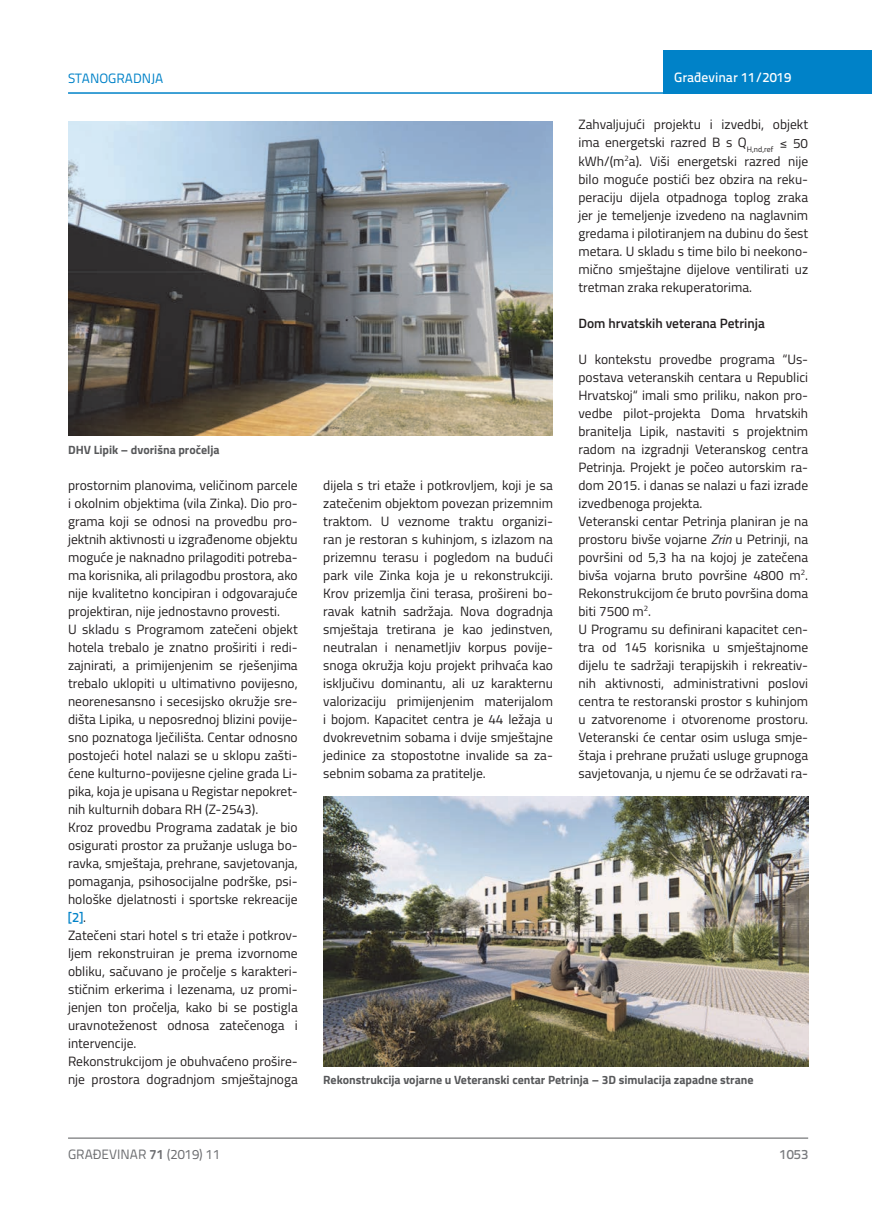
<style>
.page{position:relative;width:872px;height:1212px;background:#fff}
.page>*{position:absolute;margin:0;border:0;box-sizing:border-box;transform-origin:0 0}
.t1{font:13.5px/18px "Titillium";color:#231f20}
.t2{font:600 13.5px "Titillium";color:#231f20}
.t3{font:13.5px "Titillium Text 22 L";color:#6c6d70}
.t4{font:500 13.5px "Titillium Text 22 L";color:#fff}
.t5{font:13.5px "Titillium Text 22 L";color:#0082c8}
.t6{font:500 13.5px "Titillium Text 22 L";color:#787a7d}
.t7{font:500 13.5px "Titillium Text 22 L";color:#0082c8}
.t8{font:700 12px "Titillium";color:#57585a}
.s1{font-family:"Titillium";font-weight:400;color:#231f20}
.s2{font-style:italic}
.s3{font-weight:700}
</style>
<div class="page">
<div style="left:663px;top:50px;width:209px;height:44px;background:#0082c8"></div>
<hr style="left:68px;top:92px;width:804px;height:2px;background:#0082c8">
<hr style="left:68px;top:1138px;width:740px;height:1px;background:#57585a">
<img style="left:68px;top:121px;width:485px;height:315px">
<img style="left:323px;top:796px;width:485px;height:271px">
<p class="t5" style="left:68px;top:68px;width:97px">STANOGRADNJA</p>
<p class="t4" style="left:674px;top:67px;width:118px">Građevinar 11/2019</p>
<p class="t8" style="left:68px;top:440px;width:153px">DHV Lipik – dvorišna pročelja</p>
<p class="t1" style="left:68px;top:475px;width:231px">prostornim planovima, veličinom parcele i okolnim objektima (vila Zinka). Dio pro&shy;grama koji se odnosi na provedbu pro&shy;jektnih aktivnosti u izgrađenome objektu moguće je naknadno prilagoditi potreba&shy;ma korisnika, ali prilagodbu prostora, ako nije kvalitetno koncipiran i odgovarajuće projektiran, nije jednostavno provesti.<br>U skladu s Programom zatečeni objekt hotela trebalo je znatno proširiti i redi&shy;zajnirati, a primijenjenim se rješenjima trebalo uklopiti u ultimativno povijesno, neorenesansno i secesijsko okružje sre&shy;dišta Lipika, u neposrednoj blizini povije&shy;sno poznatoga lječilišta. Centar odnosno postojeći hotel nalazi se u sklopu zašti&shy;ćene kulturno-povijesne cjeline grada Li&shy;pika, koja je upisana u Registar nepokret&shy;nih kulturnih dobara RH (Z-2543).<br>Kroz provedbu Programa zadatak je bio osigurati prostor za pružanje usluga bo&shy;ravka, smještaja, prehrane, savjetovanja, pomaganja, psihosocijalne podrške, psi&shy;hološke djelatnosti i sportske rekreacije</p>
<p class="t7" style="left:68px;top:907px;width:20px">[2]<span class="s1">.</span></p>
<p class="t1" style="left:68px;top:926px;width:231px">Zatečeni stari hotel s tri etaže i potkrov&shy;ljem rekonstruiran je prema izvornome obliku, sačuvano je pročelje s karakteri&shy;stičnim erkerima i lezenama, uz promi&shy;jenjen ton pročelja, kako bi se postigla uravnoteženost odnosa zatečenoga i intervencije.<br>Rekonstrukcijom je obuhvaćeno prošire&shy;nje prostora dogradnjom smještajnoga</p>
<p class="t1" style="left:323px;top:475px;width:231px;text-align:justify">dijela s tri etaže i potkrovljem, koji je sa zatečenim objektom povezan prizemnim traktom. U veznome traktu organizi&shy;ran je restoran s kuhinjom, s izlazom na prizemnu terasu i pogledom na budući park vile Zinka koja je u rekonstrukciji.<br>Krov prizemlja čini terasa, prošireni bo&shy;ravak katnih sadržaja. Nova dogradnja smještaja tretirana je kao jedinstven, neutralan i nenametljiv korpus povije&shy;snoga okružja koju projekt prihvaća kao isključivu dominantu, ali uz karakternu valorizaciju primijenjenim materijalom i bojom. Kapacitet centra je 44 ležaja u dvokrevetnim sobama i dvije smještajne jedinice za stopostotne invalide sa za&shy;sebnim sobama za pratitelje.</p>
<p class="t1" style="left:578px;top:115px;width:231px;text-align:justify">Zahvaljujući projektu i izvedbi, objekt ima energetski razred B s Q<sub>H,nd,ref</sub> ≤ 50 kWh/(m<sup>2</sup>a). Viši energetski razred nije bilo moguće postići bez obzira na reku&shy;peraciju dijela otpadnoga toplog zraka jer je temeljenje izvedeno na naglavnim gredama i pilotiranjem na dubinu do šest metara. U skladu s time bilo bi neekono&shy;mično smještajne dijelove ventilirati uz tretman zraka rekuperatorima.</p>
<p class="t2" style="left:578px;top:313px;width:188px">Dom hrvatskih veterana Petrinja</p>
<p class="t1" style="left:578px;top:349px;width:231px">U kontekstu provedbe programa “Us&shy;postava veteranskih centara u Republici Hrvatskoj“ imali smo priliku, nakon pro&shy;vedbe pilot-projekta Doma hrvatskih branitelja Lipik, nastaviti s projektnim radom na izgradnji Veteranskog centra Petrinja. Projekt je počeo autorskim ra&shy;dom 2015. i danas se nalazi u fazi izrade izvedbenoga projekta.<br>Veteranski centar Petrinja planiran je na prostoru bivše vojarne <span class="s2">Zrin</span> u Petrinji, na površini od 5,3 ha na kojoj je zatečena bivša vojarna bruto površine 4800 m<sup>2</sup>.<br>Rekonstrukcijom će bruto površina doma biti 7500 m<sup>2</sup>.<br>U Programu su definirani kapacitet cen&shy;tra od 145 korisnika u smještajnome dijelu te sadržaji terapijskih i rekreativ&shy;nih aktivnosti, administrativni poslovi centra te restoranski prostor s kuhinjom u zatvorenome i otvorenome prostoru.<br>Veteranski će centar osim usluga smje&shy;štaja i prehrane pružati usluge grupnoga savjetovanja, u njemu će se održavati ra-</p>
<p class="t8" style="left:323px;top:1071px;width:432px">Rekonstrukcija vojarne u Veteranski centar Petrinja – 3D simulacija zapadne strane</p>
<p class="t3" style="left:68px;top:1144px;width:154px">GRAĐEVINAR <span class="s3">71</span> (2019) 11</p>
<p class="t6" style="left:779px;top:1144px;width:30px">1053</p>
</div>
